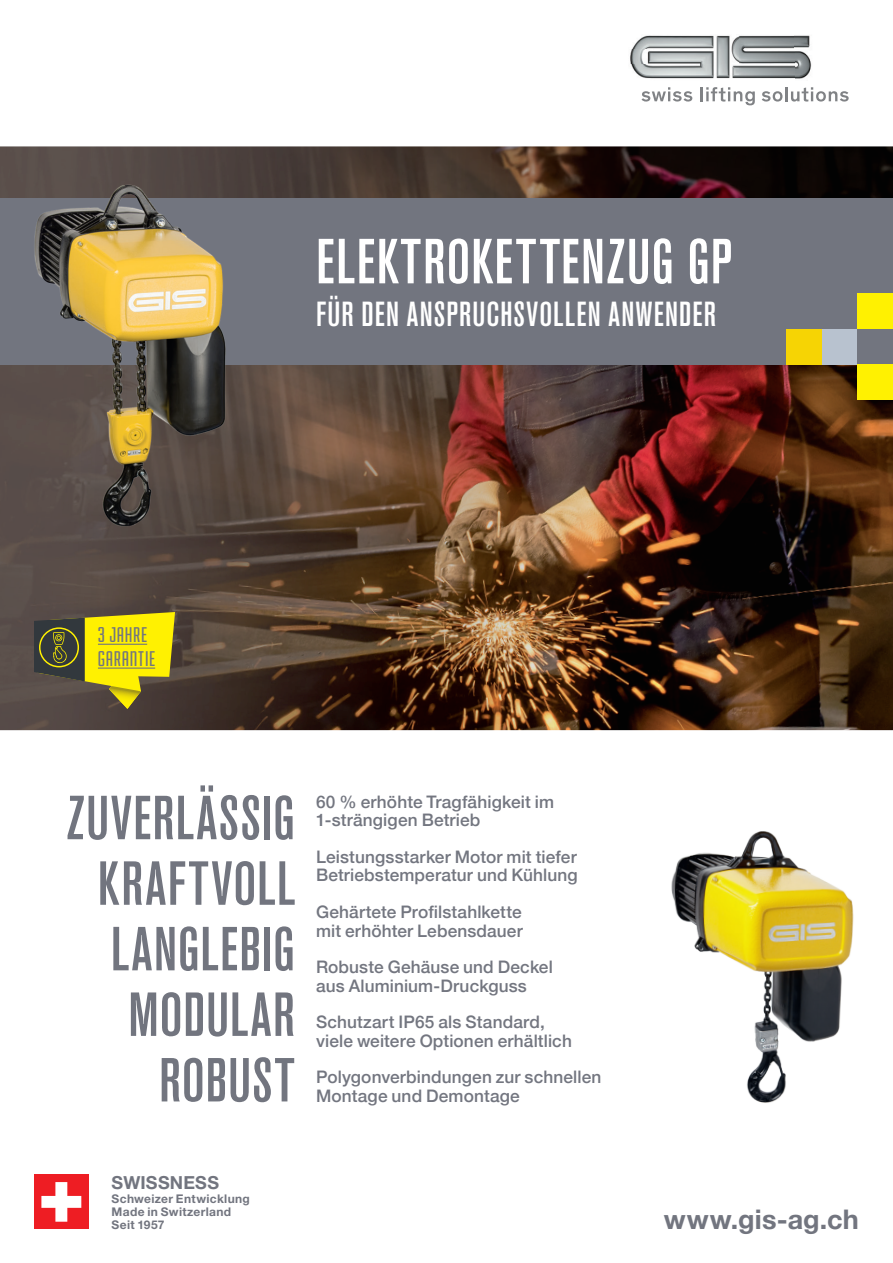
<style>
.page{position:relative;width:893px;height:1263px;background:#fff}
.page>*{position:absolute;margin:0;border:0;box-sizing:border-box;transform-origin:0 0}
.t1{font:500 condensed 63px "Akzidenz Grotesk BE";letter-spacing:.025em;color:#fff}
.USP_Front_Schlagwort{font:500 condensed 61.5px "Akzidenz Grotesk BE";letter-spacing:.02em;color:#72757f}
.t2{font:500 condensed 34.5px "Akzidenz Grotesk BE";letter-spacing:.035em;color:#fff}
.t3{font:700 27px "Helvetica Neue";letter-spacing:.01em;color:#72757f}
.t4{font:22.5px "Fairview Small Caps";letter-spacing:.025em;color:#72757f}
.Titel_Produktedetail{font:700 18px "Helvetica Neue LT Pro";letter-spacing:.01em;color:#72757f}
.USP-Liste-neu{font:500 17.25px/18.6px "Helvetica Neue";letter-spacing:.005em;color:#737680}
.Titel_Produktedetail-2{font:700 12px/13.2px "Helvetica Neue LT Pro";letter-spacing:.03em;color:#72757f}
</style>
<div class="page">
<img style="left:0;top:146px;width:893px;height:584px">
<div style="left:0;top:198px;width:893px;height:166px;background:#72757f"></div>
<img style="left:0;top:172px;width:233px;height:361px">
<div style="left:822px;top:329px;width:35px;height:35px;background:#b8c2cf"></div>
<div style="left:786px;top:329px;width:36px;height:35px;background:#f6d404"></div>
<div style="left:857px;top:364px;width:36px;height:35px;background:#fff101"></div>
<div style="left:857px;top:294px;width:36px;height:35px;background:#fff101"></div>
<svg style="left:641px;top:87px;width:51px;height:15px"></svg>
<svg style="left:701px;top:87px;width:54px;height:18px"></svg>
<svg style="left:762px;top:91px;width:20px;height:11px"></svg>
<hr style="left:785px;top:87px;width:3px;height:14px;background:#808285">
<svg style="left:791px;top:87px;width:58px;height:15px"></svg>
<img style="left:630px;top:35px;width:182px;height:44px">
<img style="left:671px;top:831px;width:183px;height:272px">
<hr style="left:214px;top:1175px;width:1px;height:54px;background:#231f20">
<div style="left:34px;top:1175px;width:55px;height:54px;background:#ee1d23"></div>
<svg style="left:41px;top:1182px;width:40px;height:40px"></svg>
<svg style="left:34px;top:612px;width:141px;height:97px;background:#9c9322"></svg>
<hr style="left:98px;top:644px;width:49px;height:1px;background:#72757f">
<hr style="left:98px;top:667px;width:57px;height:2px;background:#72757f">
<p class="t1" style="left:316px;top:227px;width:417px">ELEKTROKETTENZUG GP</p>
<p class="t2" style="left:316px;top:295px;width:401px">FÜR DEN ANSPRUCHSVOLLEN ANWENDER</p>
<p class="t4" style="left:98px;top:623px;width:51px">3 JAHRE</p>
<p class="t4" style="left:98px;top:647px;width:59px">GARANTIE</p>
<p class="USP_Front_Schlagwort" style="left:67px;top:784px;width:230px">ZUVERLÄSSIG</p>
<p class="USP_Front_Schlagwort" style="left:98px;top:850px;width:198px">KRAFTVOLL</p>
<p class="USP_Front_Schlagwort" style="left:111px;top:915px;width:186px">LANGLEBIG</p>
<p class="USP_Front_Schlagwort" style="left:128px;top:981px;width:168px">MODULAR</p>
<p class="USP_Front_Schlagwort" style="left:159px;top:1046px;width:137px">ROBUST</p>
<p class="USP-Liste-neu" style="left:316px;top:791px;width:239px">60 % erhöhte Tragfähigkeit im<br>1-strängigen Betrieb</p>
<p class="USP-Liste-neu" style="left:316px;top:846px;width:263px">Leistungsstarker Motor mit tiefer<br>Betriebstemperatur und Kühlung</p>
<p class="USP-Liste-neu" style="left:316px;top:901px;width:208px">Gehärtete Profilstahlkette mit erhöhter Lebensdauer</p>
<p class="USP-Liste-neu" style="left:316px;top:956px;width:238px">Robuste Gehäuse und Deckel aus Aluminium-Druckguss</p>
<p class="USP-Liste-neu" style="left:316px;top:1011px;width:257px">Schutzart IP65 als Standard, viele weitere Optionen erhältlich</p>
<p class="USP-Liste-neu" style="left:316px;top:1066px;width:287px">Polygonverbindungen zur schnellen<br>Montage und Demontage</p>
<p class="Titel_Produktedetail" style="left:112px;top:1172px;width:109px">SWISSNESS</p>
<p class="Titel_Produktedetail-2" style="left:112px;top:1191px;width:140px">Schweizer Entwicklung<br>Made in Switzerland</p>
<p class="Titel_Produktedetail-2" style="left:112px;top:1218px;width:54px">Seit 1957</p>
<p class="t3" style="left:664px;top:1198px;width:196px">www.gis-ag.ch</p>
</div>
